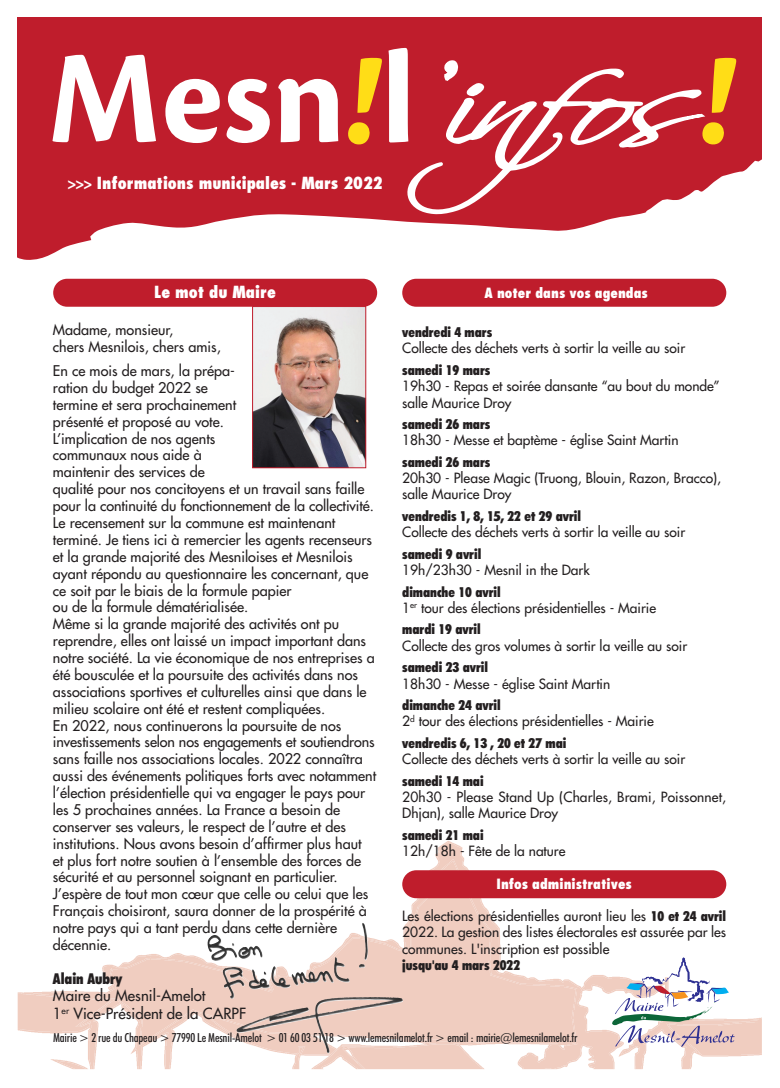
<style>
.page{position:relative;width:780px;height:1088px;background:#fff}
.page>*{position:absolute;margin:0;border:0;box-sizing:border-box;transform-origin:0 0}
.t1{font:800 condensed 16.25px "Futura Std";color:#fff}
.t2{font:500 15px/17.5px "Futura Std";color:#231f20}
.t3{font:900 condensed 15px "Futura BT";color:#231f20}
.t4{font:500 14.38px/16.9px "Futura Std";color:#231f20}
.t5{font:13.75px/16.2px "Futura LT";color:#231f20}
.t6{font:900 condensed 13.75px "Futura BT";color:#231f20}
.t7{font:800 condensed 13.75px "Futura Std";color:#fff}
.t8{font:500 condensed 12.5px "Futura BT";letter-spacing:-.015em;color:#231f20}
.s1{font-family:"Futura BT";font-weight:900;font-stretch:condensed}
</style>
<div class="page">
<svg style="left:18px;top:18px;width:743px;height:242px;fill:#bf1d2c"></svg>
<svg style="left:52px;top:55px;width:104px;height:87px"></svg>
<svg style="left:165px;top:79px;width:55px;height:64px"></svg>
<svg style="left:226px;top:79px;width:44px;height:64px"></svg>
<svg style="left:278px;top:79px;width:60px;height:63px"></svg>
<svg style="left:347px;top:57px;width:35px;height:88px;background:#da6e23"></svg>
<svg style="left:388px;top:48px;width:348px;height:168px"></svg>
<svg style="left:368px;top:842px;width:299px;height:227px"></svg>
<svg style="left:18px;top:953px;width:509px;height:116px"></svg>
<div style="left:53px;top:279px;width:324px;height:28px;background:#bf1d2c;border-radius:14px"></div>
<img style="left:254px;top:308px;width:110px;height:158px">
<div style="left:252px;top:306px;width:114px;height:162px;border:1px solid #bf1d2c"></div>
<svg style="left:612px;top:957px;width:150px;height:112px"></svg>
<div style="left:402px;top:279px;width:324px;height:28px;background:#bf1d2c;border-radius:14px"></div>
<div style="left:402px;top:870px;width:324px;height:28px;background:#bf1d2c;border-radius:14px"></div>
<img style="left:218px;top:923px;width:150px;height:37px">
<p class="t1" style="left:68px;top:176px;width:316px">&gt;&gt;&gt; Informations municipales - Mars 2022</p>
<p class="t1" style="left:154px;top:285px;width:123px">Le mot du Maire</p>
<p class="t4" style="left:53px;top:322px;width:169px">Madame, monsieur,<br>chers Mesnilois, chers amis,</p>
<p class="t4" style="left:53px;top:363px;width:325px">En ce mois de mars, la prépa-<br>ration du budget 2022 se<br>termine et sera prochainement<br>présenté et proposé au vote.<br>L’implication de nos agents<br>communaux nous aide à<br>maintenir des services de<br>qualité pour nos concitoyens et un travail sans faille pour la continuité du fonctionnement de la collectivité.<br>Le recensement sur la commune est maintenant terminé. Je tiens ici à remercier les agents recenseurs et la grande majorité des Mesniloises et Mesnilois ayant répondu au questionnaire les concernant, que ce soit par le biais de la formule papier<br>ou de la formule dématérialisée.<br>Même si la grande majorité des activités ont pu reprendre, elles ont laissé un impact important dans notre société. La vie économique de nos entreprises a été bousculée et la poursuite des activités dans nos associations sportives et culturelles ainsi que dans le milieu scolaire ont été et restent compliquées.<br>En 2022, nous continuerons la poursuite de nos investissements selon nos engagements et soutiendrons sans faille nos associations locales. 2022 connaîtra aussi des événements politiques forts avec notamment l’élection présidentielle qui va engager le pays pour les 5 prochaines années. La France a besoin de conserver ses valeurs, le respect de l’autre et des institutions. Nous avons besoin d’affirmer plus haut<br>et plus fort notre soutien à l’ensemble des forces de sécurité et au personnel soignant en particulier.<br>J’espère de tout mon cœur que celle ou celui que les Français choisiront, saura donner de la prospérité à notre pays qui a tant perdu dans cette dernière décennie.</p>
<p class="t3" style="left:53px;top:970px;width:71px">Alain Aubry</p>
<p class="t2" style="left:53px;top:988px;width:195px">Maire du Mesnil-Amelot<br>1<sup>er</sup> Vice-Président de la CARPF</p>
<p class="t7" style="left:484px;top:287px;width:165px">A noter dans vos agendas</p>
<p class="t6" style="left:402px;top:324px;width:91px">vendredi 4 mars</p>
<p class="t5" style="left:402px;top:340px;width:284px">Collecte des déchets verts à sortir la veille au soir</p>
<p class="t6" style="left:402px;top:362px;width:90px">samedi 19 mars</p>
<p class="t5" style="left:402px;top:378px;width:319px">19h30 - Repas et soirée dansante “au bout du monde” salle Maurice Droy</p>
<p class="t6" style="left:402px;top:416px;width:90px">samedi 26 mars</p>
<p class="t5" style="left:402px;top:432px;width:278px">18h30 - Messe et baptème - église Saint Martin</p>
<p class="t6" style="left:402px;top:454px;width:90px">samedi 26 mars</p>
<p class="t5" style="left:402px;top:470px;width:320px">20h30 - Please Magic (Truong, Blouin, Razon, Bracco), salle Maurice Droy</p>
<p class="t6" style="left:402px;top:508px;width:180px">vendredis 1, 8, 15, 22 et 29 avril</p>
<p class="t5" style="left:402px;top:524px;width:284px">Collecte des déchets verts à sortir la veille au soir</p>
<p class="t6" style="left:402px;top:546px;width:81px">samedi 9 avril</p>
<p class="t5" style="left:402px;top:562px;width:189px">19h/23h30 - Mesnil in the Dark</p>
<p class="t6" style="left:402px;top:584px;width:100px">dimanche 10 avril</p>
<p class="t5" style="left:402px;top:599px;width:255px">1<sup>er</sup> tour des élections présidentielles - Mairie</p>
<p class="t6" style="left:402px;top:622px;width:80px">mardi 19 avril</p>
<p class="t5" style="left:402px;top:637px;width:286px">Collecte des gros volumes à sortir la veille au soir</p>
<p class="t6" style="left:402px;top:659px;width:87px">samedi 23 avril</p>
<p class="t5" style="left:402px;top:675px;width:209px">18h30 - Messe - église Saint Martin</p>
<p class="t6" style="left:402px;top:697px;width:100px">dimanche 24 avril</p>
<p class="t5" style="left:402px;top:713px;width:253px">2<sup>d</sup> tour des élections présidentielles - Mairie</p>
<p class="t6" style="left:402px;top:735px;width:166px">vendredis 6, 13 , 20 et 27 mai</p>
<p class="t5" style="left:402px;top:751px;width:284px">Collecte des déchets verts à sortir la veille au soir</p>
<p class="t6" style="left:402px;top:773px;width:83px">samedi 14 mai</p>
<p class="t5" style="left:402px;top:789px;width:325px">20h30 - Please Stand Up (Charles, Brami, Poissonnet,<br>Dhjan), salle Maurice Droy</p>
<p class="t6" style="left:402px;top:827px;width:83px">samedi 21 mai</p>
<p class="t5" style="left:402px;top:843px;width:165px">12h/18h - Fête de la nature</p>
<p class="t7" style="left:496px;top:877px;width:137px">Infos administratives</p>
<p class="t5" style="left:402px;top:908px;width:325px;text-align:justify">Les élections présidentielles auront lieu les <span class="s1">10 et 24 avril </span>2022. La gestion des listes électorales est assurée par les communes. L'inscription est possible</p>
<p class="t6" style="left:402px;top:957px;width:119px">jusqu'au 4 mars 2022</p>
<p class="t8" style="left:53px;top:1031px;width:526px">Mairie &gt; 2 rue du Chapeau &gt; 77990 Le Mesnil-Amelot &gt; 01 60 03 51 18 &gt; www.lemesnilamelot.fr &gt; email : mairie@lemesnilamelot.fr</p>
</div>
